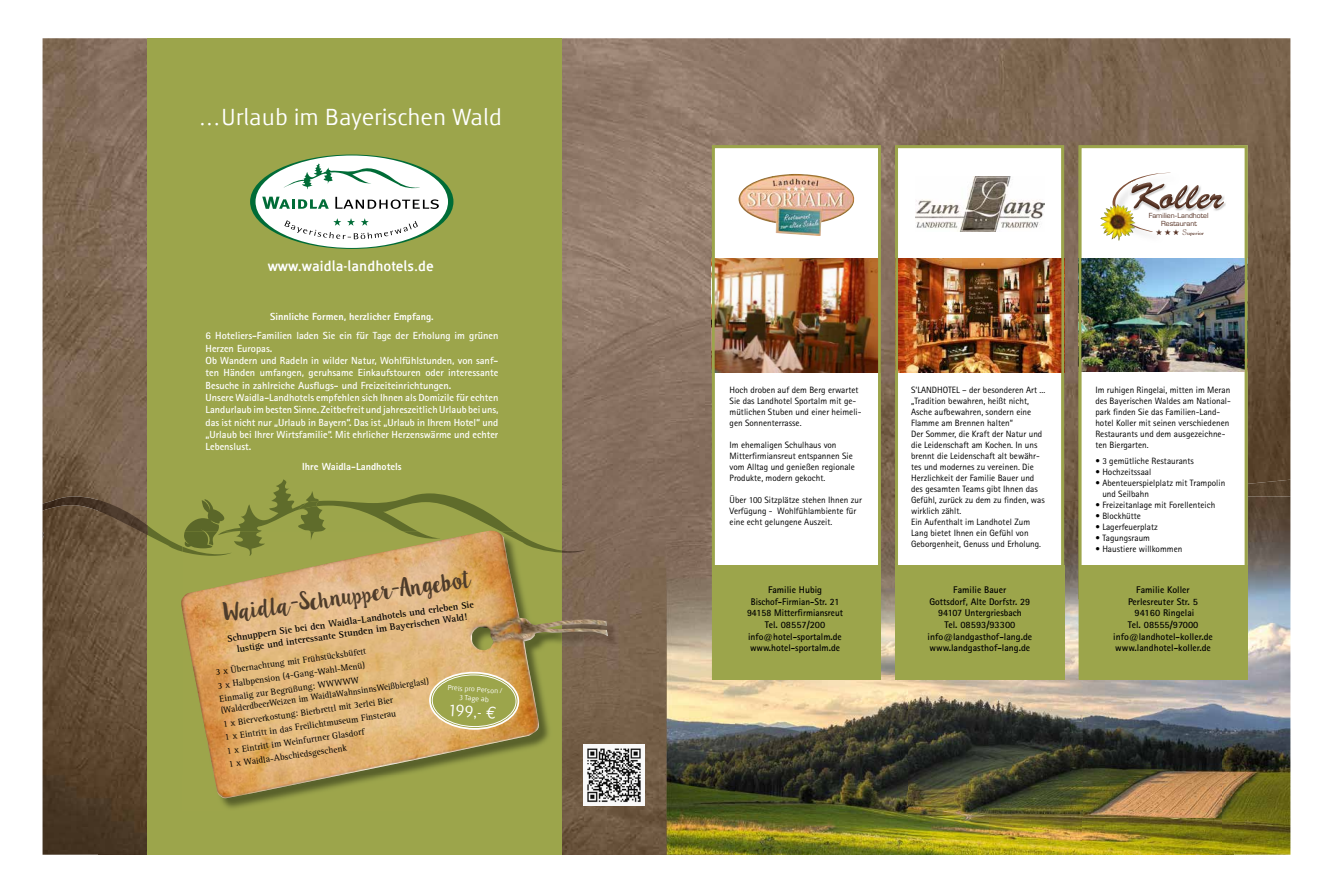
<style>
.page{position:relative;width:1333px;height:893px;background:#fff}
.page>*{position:absolute;margin:0;border:0;box-sizing:border-box;transform-origin:0 0}
.t1{font:24.2px "Globale";color:#fff}
.t2{font:20.6px "Lilly Belle";color:#4e3c2b}
.t3{font:17.2px "Globale";color:#fff}
.t4{font:700 15.2px "Globale";color:#fff}
.t5{font:700 10.3px/12.4px "Rotis Sans Serif";color:#fff}
.t6{font:800 10.3px "Rotis Sans Serif";color:#fff}
.t7{font:700 9.7px/11.6px "Rotis Sans Serif";color:#000;text-align:center}
.t8{font:700 9.6px/11.5px "Rotis Serif";color:#000;text-align:center}
.t9{font:9.2px/11px "Rotis Sans Serif";color:#000}
.t10{font:9.2px/13.7px "Rotis Serif";color:#000}
.t11{font:7.6px/9.3px "Globale";color:#fff;text-align:center}
.t12{font:6.8px/7.7px "Eurostile";color:#553123;text-align:center}
.t13{font:4.8px "Caslon Three";color:#553123}
.s1{font-family:"Euro Mono"}
.s2{font-family:"Caslon Openface BT";font-size:8.1px}
</style>
<div class="page">
<img style="left:43px;top:38px;width:1247px;height:817px">
<img style="left:1247px;top:480px;width:43px;height:17px">
<img style="left:735px;top:517px;width:173px;height:338px">
<img style="left:908px;top:500px;width:174px;height:355px">
<img style="left:1221px;top:497px;width:69px;height:358px">
<img style="left:666px;top:534px;width:69px;height:321px">
<img style="left:1082px;top:680px;width:139px;height:175px">
<div style="left:148px;top:38px;width:414px;height:817px;background:#9ca54b"></div>
<svg style="left:250px;top:155px;width:203px;height:94px"></svg>
<div style="left:255px;top:155px;width:193px;height:93px;background:#fff;border-radius:50%"></div>
<svg style="left:262px;top:197px;width:67px;height:12px"></svg>
<svg style="left:335px;top:197px;width:104px;height:12px"></svg>
<svg style="left:283px;top:164px;width:137px;height:26px"></svg>
<svg style="left:284px;top:218px;width:134px;height:21px"></svg>
<img style="left:43px;top:496px;width:105px;height:39px">
<svg style="left:148px;top:479px;width:366px;height:72px"></svg>
<svg style="left:43px;top:532px;width:2px;height:6px"></svg>
<img style="left:221px;top:532px;width:398px;height:278px">
<img style="left:181px;top:531px;width:427px;height:267px">
<svg style="left:428px;top:670px;width:90px;height:61px"></svg>
<img style="left:584px;top:745px;width:61px;height:61px">
<div style="left:713px;top:147px;width:166px;height:459px;background:#fff"></div>
<img style="left:738px;top:174px;width:116px;height:62px">
<div style="left:896px;top:147px;width:166px;height:459px;background:#fff"></div>
<img style="left:915px;top:177px;width:129px;height:55px">
<svg style="left:1082px;top:149px;width:161px;height:417px"></svg>
<div style="left:712px;top:566px;width:168px;height:114px;background:#9ca54b"></div>
<div style="left:895px;top:566px;width:169px;height:114px;background:#9ca54b"></div>
<div style="left:1078px;top:566px;width:169px;height:114px;background:#9ca54b"></div>
<img style="left:1171px;top:173px;width:9px;height:51px">
<img style="left:1100px;top:204px;width:12px;height:24px">
<img style="left:1171px;top:179px;width:55px;height:33px">
<svg style="left:1112px;top:172px;width:59px;height:60px"></svg>
<img style="left:1131px;top:182px;width:92px;height:28px">
<img style="left:1082px;top:258px;width:161px;height:113px">
<img style="left:899px;top:258px;width:161px;height:114px">
<img style="left:716px;top:258px;width:160px;height:114px">
<div style="left:712px;top:145px;width:168px;height:535px;border:3px solid #9ca54b"></div>
<div style="left:895px;top:145px;width:169px;height:535px;border:3px solid #9ca54b"></div>
<div style="left:1078px;top:145px;width:169px;height:535px;border:3px solid #9ca54b"></div>
<h1 class="t1" style="left:200px;top:103px;width:303px">...Urlaub im Bayerischen Wald</h1>
<h3 class="t4" style="left:268px;top:257px;width:168px">www.waidla-landhotels.de</h3>
<p class="t6" style="left:270px;top:310px;width:165px">Sinnliche Formen, herzlicher Empfang.</p>
<p class="t5" style="left:205px;top:329px;width:294px">6 Hoteliers-Familien laden Sie ein für Tage der Erholung im grünen Herzen Europas.<br>Ob Wandern und Radeln in wilder Natur, Wohlfühlstunden, von sanf&shy;ten Händen umfangen, geruhsame Einkaufstouren oder interessante Besuche in zahlreiche Ausflugs- und Freizeiteinrichtungen.<br>Unsere Waidla-Landhotels empfehlen sich Ihnen als Domizile für echten Landurlaub im besten Sinne. Zeitbefreit und jahreszeitlich Urlaub bei uns, das ist nicht nur „Urlaub in Bayern“. Das ist „Urlaub in Ihrem Hotel“ und „Urlaub bei Ihrer Wirtsfamilie“. Mit ehrlicher Herzenswärme und echter Lebenslust.</p>
<p class="t6" style="left:302px;top:460px;width:101px">Ihre Waidla-Landhotels</p>
<h2 class="t2" style="left:222px;top:598px;width:252px;rotate:-8deg">Waidla-Schnupper-Angebot</h2>
<p class="t10" style="left:215px;top:665px;width:153px;rotate:-8deg">3 x Übernachtung mit Frühstücksbüfett<br>3 x Halbpension (4-Gang-Wahl-Menü)<br>Einmalig zur Begrüßung: WWWWW</p>
<p class="t8" style="left:226px;top:633px;width:250px;rotate:-8deg">Schnuppern Sie bei den Waidla-Landhotels und erleben Sie lustige und interessante Stunden im Bayerischen Wald!</p>
<p class="t10" style="left:220px;top:703px;width:211px;rotate:-8deg">(WalderdbeerWeizen im WaidlaWahnsinnsWeißbierglasl)<br>1 x Bierverkostung: Bierbrettl mit 3erlei Bier<br>1 x Eintritt in das Freilichtmuseum Finsterau<br>1 x Eintritt im Weinfurtner Glasdorf<br>1 x Waidla-Abschiedsgeschenk</p>
<p class="t11" style="left:448px;top:682px;width:56px;rotate:4deg">Preis pro Person /<br>3 Tage ab</p>
<h3 class="t3" style="left:451px;top:700px;width:48px;rotate:4deg">199,- <span class="s1">€</span></h3>
<p class="t12" style="left:1148px;top:212px;width:61px">Familien-Landhotel<br>Restaurant</p>
<p class="t13" style="left:1155px;top:230px;width:50px">★ ★ ★ <span class="s2">S</span>uperior</p>
<p class="t9" style="left:729px;top:385px;width:133px">Hoch droben auf dem Berg erwartet<br>Sie das Landhotel Sportalm mit ge&shy;mütlichen Stuben und einer heimeli&shy;gen Sonnenterrasse.</p>
<p class="t9" style="left:729px;top:440px;width:127px">Im ehemaligen Schulhaus von<br>Mitterfirmiansreut entspannen Sie vom Alltag und genießen regionale<br>Produkte, modern gekocht.</p>
<p class="t9" style="left:729px;top:495px;width:134px">Über 100 Sitzplätze stehen Ihnen zur<br>Verfügung - Wohlfühlambiente für eine echt gelungene Auszeit.</p>
<p class="t9" style="left:911px;top:385px;width:136px">S‘LANDHOTEL – der besonderen Art ... „Tradition bewahren, heißt nicht,<br>Asche aufbewahren, sondern eine<br>Flamme am Brennen halten“<br>Der Sommer, die Kraft der Natur und die Leidenschaft am Kochen. In uns brennt die Leidenschaft alt bewähr&shy;tes und modernes zu vereinen. Die<br>Herzlichkeit der Familie Bauer und des gesamten Teams gibt Ihnen das<br>Gefühl, zurück zu dem zu finden, was wirklich zählt.<br>Ein Aufenthalt im Landhotel Zum<br>Lang bietet Ihnen ein Gefühl von<br>Geborgenheit, Genuss und Erholung.</p>
<p class="t9" style="left:1095px;top:384px;width:137px">Im ruhigen Ringelai, mitten im Meran des Bayerischen Waldes am National&shy;park finden Sie das Familien-Land&shy;hotel Koller mit seinen verschiedenen Restaurants und dem ausgezeichne&shy;ten Biergarten.</p>
<p class="t9" style="left:1095px;top:455px;width:100px">• 3 gemütliche Restaurants</p>
<p class="t9" style="left:1095px;top:466px;width:57px">• Hochzeitssaal</p>
<p class="t9" style="left:1102px;top:477px;width:124px;text-indent:-7px">• Abenteuerspielplatz mit Trampolin und Seilbahn</p>
<p class="t9" style="left:1095px;top:499px;width:121px">• Freizeitanlage mit Forellenteich</p>
<p class="t9" style="left:1095px;top:510px;width:47px">• Blockhütte</p>
<p class="t9" style="left:1095px;top:521px;width:64px">• Lagerfeuerplatz</p>
<p class="t9" style="left:1095px;top:532px;width:56px">• Tagungsraum</p>
<p class="t9" style="left:1095px;top:543px;width:88px">• Haustiere willkommen</p>
<p class="t7" style="left:747px;top:584px;width:97px">Familie Hubig<br>Bischof-Firmian-Str. 21<br>94158 Mitterfirmiansreut<br>Tel. 08557/200 info@hotel-sportalm.de www.hotel-sportalm.de</p>
<p class="t7" style="left:927px;top:584px;width:106px">Familie Bauer<br>Gottsdorf, Alte Dorfstr. 29<br>94107 Untergriesbach<br>Tel. 08593/93300 info@landgasthof-lang.de www.landgasthof-lang.de</p>
<p class="t7" style="left:1113px;top:584px;width:101px">Familie Koller<br>Perlesreuter Str. 5<br>94160 Ringelai<br>Tel. 08555/97000 info@landhotel-koller.de www.landhotel-koller.de</p>
</div>
